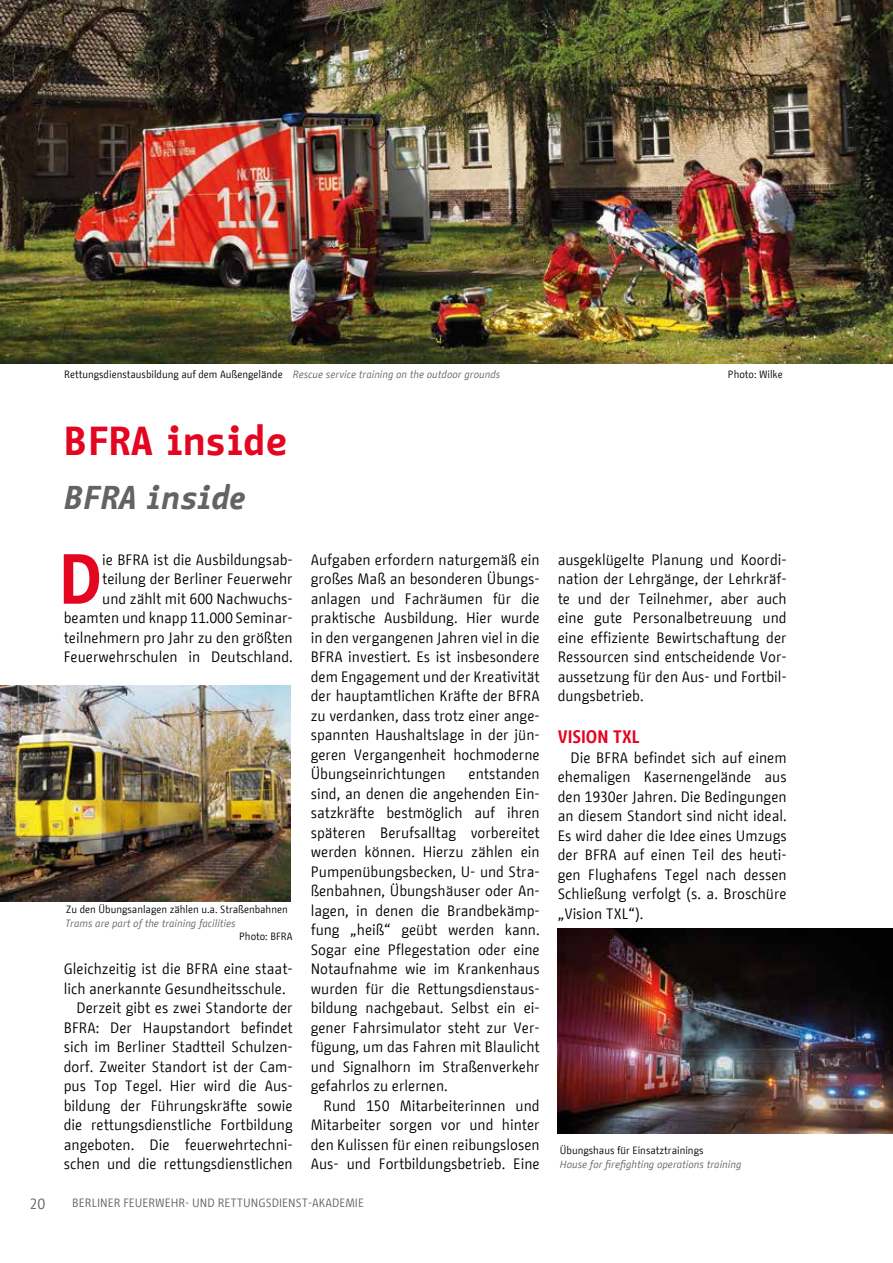
<style>
.page{position:relative;width:893px;height:1263px;background:#fff}
.page>*{position:absolute;margin:0;border:0;box-sizing:border-box;transform-origin:0 0}
.t1{font:700 70.65px "BMF Change";color:#e40521}
.t2{font:700 40.5px "BMF Change Letter";color:#e40521}
.t3{font:italic 700 33px "BMF Change Letter";color:#646363}
.t4{font:700 18px "BMF Change";color:#e40521}
.t5{font:15px/19.5px "BMF Change";color:#000;text-align:justify}
.t6{font:15px "BMF Change";color:#646363}
.t7{font:12px "BMF Change";color:#646363}
.t8{font:10.5px "BMF Change";color:#000}
.t9{font:italic 10.5px "BMF Change";color:#646363}
.s1{font-style:italic;color:#646363}
</style>
<div class="page">
<img style="left:0;top:0;width:893px;height:364px">
<img style="left:558px;top:929px;width:335px;height:204px">
<img style="left:0;top:685px;width:291px;height:216px">
<p class="t8" style="left:64px;top:367px;width:438px">Rettungsdienstausbildung auf dem Außengelände <span class="s1">Rescue service training on the outdoor grounds</span></p>
<p class="t8" style="left:728px;top:367px;width:56px">Photo: Wilke</p>
<h2 class="t2" style="left:64px;top:414px;width:225px">BFRA inside</h2>
<h3 class="t3" style="left:64px;top:475px;width:183px">BFRA inside</h3>
<p class="t5" style="left:64px;top:550px;width:230px;text-align:right">ie BFRA ist die Ausbildungsab&shy;teilung der Berliner Feuerwehr<br>und zählt mit 600 Nachwuchs&shy;beamten und knapp 11.000 Seminar&shy;teilnehmern pro Jahr zu den größten<br>Feuerwehrschulen in Deutschland.</p>
<h1 class="t1" style="left:59px;top:529px;width:45px">D</h1>
<p class="t8" style="left:66px;top:902px;width:223px">Zu den Übungsanlagen zählen u.a. Straßenbahnen</p>
<p class="t9" style="left:66px;top:915px;width:171px">Trams are part of the training facilities</p>
<p class="t8" style="left:239px;top:929px;width:55px">Photo: BFRA</p>
<p class="t5" style="left:64px;top:959px;width:230px">Gleichzeitig ist die BFRA eine staat-</p>
<p class="t5" style="left:64px;top:979px;width:223px">lich anerkannte Gesundheitsschule.</p>
<p class="t5" style="left:77px;top:998px;width:218px">Derzeit gibt es zwei Standorte der</p>
<p class="t5" style="left:64px;top:1018px;width:230px">BFRA: Der Haupstandort befindet</p>
<p class="t5" style="left:64px;top:1037px;width:230px">sich im Berliner Stadtteil Schulzen-</p>
<p class="t5" style="left:64px;top:1057px;width:230px">dorf. Zweiter Standort ist der Cam-</p>
<p class="t5" style="left:64px;top:1076px;width:230px">pus Top Tegel. Hier wird die Aus-</p>
<p class="t5" style="left:64px;top:1096px;width:230px">bildung der Führungskräfte sowie</p>
<p class="t5" style="left:64px;top:1115px;width:230px">die rettungsdienstliche Fortbildung</p>
<p class="t5" style="left:64px;top:1135px;width:230px">angeboten. Die feuerwehrtechni-</p>
<p class="t5" style="left:64px;top:1154px;width:230px">schen und die rettungsdienstlichen</p>
<p class="t5" style="left:311px;top:550px;width:230px">Aufgaben erfordern naturgemäß ein großes Maß an besonderen Übungs&shy;anlagen und Fachräumen für die praktische Ausbildung. Hier wurde in den vergangenen Jahren viel in die BFRA investiert. Es ist insbesondere dem Engagement und der Kreativität der hauptamtlichen Kräfte der BFRA zu verdanken, dass trotz einer ange&shy;spannten Haushaltslage in der jün&shy;geren Vergangenheit hochmoderne Übungseinrichtungen</p>
<p class="t5" style="left:311px;top:764px;width:230px;text-indent:158px">entstanden sind, an denen die angehenden Ein&shy;satzkräfte bestmöglich auf ihren späteren Berufsalltag vorbereitet werden können. Hierzu zählen ein Pumpenübungsbecken, U- und Stra&shy;ßenbahnen, Übungshäuser oder An&shy;lagen, in denen die Brandbekämp&shy;fung „heiß“ geübt werden kann.<br>Sogar eine Pflegestation oder eine Notaufnahme wie im Krankenhaus wurden für die Rettungsdienstaus&shy;bildung nachgebaut. Selbst ein ei&shy;gener Fahrsimulator steht zur Ver&shy;fügung, um das Fahren mit Blaulicht und Signalhorn im Straßenverkehr gefahrlos zu erlernen.</p>
<p class="t5" style="left:311px;top:1096px;width:230px;text-indent:13px">Rund 150 Mitarbeiterinnen und Mitarbeiter sorgen vor und hinter den Kulissen für einen reibungslosen Aus- und Fortbildungsbetrieb. Eine</p>
<p class="t6" style="left:30px;top:1193px;width:17px">20</p>
<p class="t7" style="left:72px;top:1194px;width:293px">BERLINER FEUERWEHR- UND RETTUNGSDIENST-AKADEMIE</p>
<p class="t5" style="left:558px;top:550px;width:230px">ausgeklügelte Planung und Koordi&shy;nation der Lehrgänge, der Lehrkräf&shy;te und der Teilnehmer, aber auch eine gute Personalbetreuung und eine effiziente Bewirtschaftung der Ressourcen sind entscheidende Vor&shy;aussetzung für den Aus- und Fortbil&shy;dungsbetrieb.</p>
<p class="t4" style="left:558px;top:724px;width:84px">VISION TXL</p>
<p class="t5" style="left:558px;top:748px;width:230px;text-indent:13px">Die BFRA befindet sich auf einem ehemaligen Kasernengelände aus den 1930er Jahren. Die Bedingungen an diesem Standort sind nicht ideal.<br>Es wird daher die Idee eines Umzugs der BFRA auf einen Teil des heuti&shy;gen Flughafens Tegel nach dessen Schließung verfolgt (s. a. Broschüre „Vision TXL“).</p>
<p class="t8" style="left:560px;top:1143px;width:145px">Übungshaus für Einsatztrainings</p>
<p class="t9" style="left:560px;top:1157px;width:183px">House for firefighting operations training</p>
</div>
